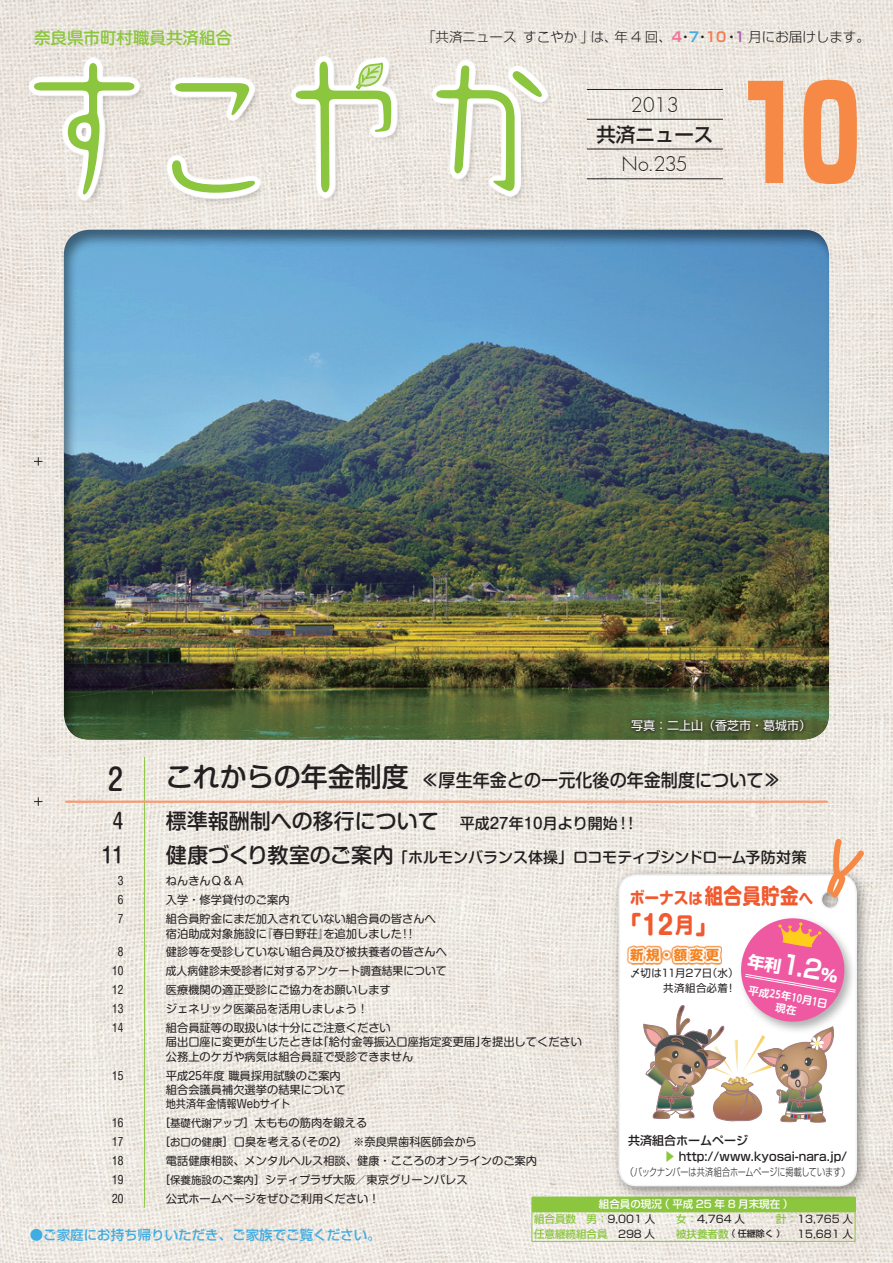
<style>
.page{position:relative;width:893px;height:1263px;background:#fff}
.page>*{position:absolute;margin:0;border:0;box-sizing:border-box;transform-origin:0 0}
.目次大_ページ番号{font:500 30px "Shin M Go Pr 6";color:#231f20}
.t1{font:700 25.65px "Shin Go Pr 6 De";color:#fff;scale:.94 1}
.t2{font:700 24.75px "Shin M Go Pr 6";color:#f1592f;scale:.91 1}
.t3{font:700 21.45px "Shin M Go Pr 6";letter-spacing:.015em;color:#f1592f;scale:.86 1}
.目次中{font:500 21px "Shin M Go Pr 6";color:#231f20}
.目次中_ページ番号{font:500 21px "Shin M Go Pr 6";color:#231f20}
.中ゴ8pt{font:300 19.5px "Futura";color:#231f20}
.中ゴ8pt-2{font:500 19.5px "Shin Go Pr 6";color:#231f20}
.目次大{font:500 18px "Shin M Go Pr 6";color:#231f20;scale:.95 1}
.t4{font:500 16.5px "Shin M Go Pro";color:#8bc63e}
.目次中-2{font:500 15px "Shin M Go Pr 6";color:#231f20}
.t5{font:300 13.5px "Shin Go Pro";color:#231f20}
.ご家庭に持ち帰り{font:500 13.5px "Shin Go Pr 6";color:#40ade2}
.t6{font:700 13.5px "Shin M Go Pr 6";color:#f58220}
.t7{font:500 12px "Shin Go Pr 6";color:#231f20}
.写真キャプション{font:12px "Shin Go Pr 6";color:#fff}
.目次小{font:11.25px "Shin M Go Pr 6";color:#231f20}
.目次小-2{font:11.25px "Shin M Go Pr 6";color:#231f20;scale:.96 1}
.目次小-3{font:11.25px "Shin M Go Pr 6";color:#231f20;scale:.9 1}
.中ゴ8pt-3{font:10.5px "Shin Go Pr 6";color:#231f20}
.t8{font:300 10.5px "Shin Go Pr 6";letter-spacing:-.005em;color:#231f20}
.中ゴ8pt-4{font:500 10.5px "Shin Go Pr 6";color:#8bc63e}
.t9{font:10.5px/15px "Shin Go Pr 5";letter-spacing:.01em;color:#231f20;text-align:right}
.中ゴ8pt-5{font:500 10.5px "Shin Go Pr 6";color:#fff}
.t10{font:700 10.5px "UD Shin M Go Pro De";color:#fff}
.s1{font-family:"Shin Go Pro De";font-weight:700;color:#f1709d}
.s2{font-family:"Shin Go Pro De";font-weight:700}
.s3{font-family:"Shin Go Pro De";font-weight:700;color:#40ade2}
.s4{font-family:"Shin Go Pro De";font-weight:700;color:#f47c51}
.s5{font-family:"Shin Go Pro De";font-weight:700;color:#a966aa}
.s6{font-size:27px}
.s7{font-size:15px}
.s8{font-size:21px}
.s9{font-size:10.5px}
.s10{font-size:16.5px}
.s11{font-size:26.4px}
.s12{font-size:21.45px}
.s13{font-family:"Shin Go Pr 6";font-size:16.35px}
.s14{font-family:"Shin Go Pr 6";font-weight:800;font-size:16.35px}
.s15{color:#8bc63e}
.s16{font-weight:500;color:#8bc63e}
.s17{font-weight:500}
.s18{font-weight:400;color:#231f20}
.s19{color:#231f20}
.s20{font-size:9px;color:#231f20}
</style>
<div class="page">
<img style="left:0;top:0;width:893px;height:1263px">
<div style="left:62px;top:229px;width:768px;height:511px;background:#231f20;opacity:.5"></div>
<hr style="left:587px;top:89px;width:136px;height:1px;background:#231f20">
<hr style="left:587px;top:119px;width:136px;height:1px;background:#231f20">
<hr style="left:587px;top:149px;width:136px;height:1px;background:#231f20">
<hr style="left:587px;top:179px;width:136px;height:1px;background:#231f20">
<div style="left:30px;top:58px;width:523px;height:148px;background:#231f20;opacity:.5"></div>
<svg style="left:29px;top:56px;width:519px;height:144px;background:#ece7e0"></svg>
<svg style="left:34px;top:63px;width:100px;height:131px"></svg>
<svg style="left:172px;top:83px;width:83px;height:110px"></svg>
<svg style="left:436px;top:65px;width:106px;height:126px"></svg>
<svg style="left:296px;top:61px;width:96px;height:131px"></svg>
<div style="left:532px;top:1197px;width:323px;height:15px;background:#8bc63e"></div>
<svg style="left:531px;top:1197px;width:1px;height:44px"></svg>
<svg style="left:855px;top:1200px;width:1px;height:41px"></svg>
<hr style="left:531px;top:1241px;width:324px;height:1px;background:#8bc63e">
<svg style="left:748px;top:80px;width:109px;height:104px;background:#f1b38b"></svg>
<hr style="left:144px;top:757px;width:1px;height:450px;background:#8bc63e">
<hr style="left:66px;top:800px;width:761px;height:3px;background:#f79a75">
<div style="left:627px;top:715px;width:179px;height:18px;background:#231f20;opacity:.75"></div>
<div style="left:610px;top:866px;width:261px;height:334px;background:#231f20;opacity:.5"></div>
<svg style="left:618px;top:873px;width:240px;height:314px"></svg>
<svg style="left:823px;top:834px;width:46px;height:69px"></svg>
<svg style="left:627px;top:945px;width:16px;height:19px"></svg>
<div style="left:628px;top:946px;width:92px;height:17px;background:#fff"></div>
<div style="left:737px;top:914px;width:120px;height:120px;background:#231f20;opacity:.35"></div>
<div style="left:23px;top:791px;width:28px;height:26px;background:#231f20;opacity:.5"></div>
<div style="left:27px;top:787px;width:26px;height:27px;background:#231f20;opacity:.5"></div>
<svg style="left:34px;top:797px;width:9px;height:9px"></svg>
<div style="left:23px;top:451px;width:28px;height:25px;background:#231f20;opacity:.5"></div>
<div style="left:27px;top:446px;width:26px;height:28px;background:#231f20;opacity:.5"></div>
<svg style="left:34px;top:457px;width:9px;height:9px"></svg>
<svg style="left:643px;top:914px;width:205px;height:209px"></svg>
<p class="t4" style="left:34px;top:25px;width:199px">奈良県市町村職員共済組合</p>
<p class="t5" style="left:422px;top:25px;width:449px">「共済ニュースすこやか」は、年 4 回、<span class="s1">4</span><span class="s2">・</span><span class="s3">7</span><span class="s2">・</span><span class="s4">10</span><span class="s2">・</span><span class="s5">1</span> 月にお届けします。</p>
<p class="中ゴ8pt" style="left:631px;top:91px;width:50px">2013</p>
<p class="中ゴ8pt-2" style="left:596px;top:118px;width:118px">共済ニュース</p>
<p class="中ゴ8pt" style="left:622px;top:151px;width:68px">No.235</p>
<p class="写真キャプション" style="left:631px;top:715px;width:181px">写真：二上山（香芝市・葛城市）</p>
<p class="目次大_ページ番号" style="left:108px;top:755px;width:16px">2</p>
<p class="目次大" style="left:166px;top:766px;width:649px"><span class="s6">これからの年金制度</span> ≪厚生年金との一元化後の年金制度について≫</p>
<p class="目次中_ページ番号" style="left:113px;top:804px;width:12px">4</p>
<p class="目次中" style="left:166px;top:804px;width:470px">標準報酬制への移行について　<span class="s7">平成27年10月より開始！！</span></p>
<p class="目次中_ページ番号" style="left:102px;top:838px;width:22px">11</p>
<p class="目次中-2" style="left:166px;top:845px;width:643px"><span class="s8">健康づくり教室のご案内</span> 「ホルモンバランス体操」ロコモティブシンドローム予防対策</p>
<p class="目次小" style="left:118px;top:872px;width:7px">3</p>
<p class="目次小" style="left:166px;top:872px;width:80px">ねんきんＱ＆Ａ</p>
<p class="目次小" style="left:118px;top:891px;width:7px">6</p>
<p class="目次小" style="left:166px;top:891px;width:125px">入学・修学貸付のご案内</p>
<p class="目次小" style="left:118px;top:910px;width:7px">7</p>
<p class="目次小" style="left:166px;top:910px;width:272px">組合員貯金にまだ加入されていない組合員の皆さんへ</p>
<p class="目次小" style="left:166px;top:924px;width:249px">宿泊助成対象施設に『春日野荘』を追加しました！！</p>
<p class="目次小" style="left:118px;top:943px;width:7px">8</p>
<p class="目次小" style="left:166px;top:943px;width:283px">健診等を受診していない組合員及び被扶養者の皆さんへ</p>
<p class="目次小" style="left:112px;top:962px;width:13px">10</p>
<p class="目次小-2" style="left:166px;top:962px;width:294px">成人病健診未受診者に対するアンケート調査結果について</p>
<p class="目次小" style="left:112px;top:981px;width:13px">12</p>
<p class="目次小" style="left:166px;top:981px;width:227px">医療機関の適正受診にご協力をお願いします</p>
<p class="目次小" style="left:112px;top:1000px;width:13px">13</p>
<p class="目次小" style="left:166px;top:1000px;width:204px">ジェネリック医薬品を活用しましょう！</p>
<p class="目次小" style="left:112px;top:1019px;width:13px">14</p>
<p class="目次小" style="left:166px;top:1019px;width:227px">組合員証等の取扱いは十分にご注意ください</p>
<p class="目次小" style="left:166px;top:1033px;width:418px">届出口座に変更が生じたときは「給付金等振込口座指定変更届」を提出してください</p>
<p class="目次小" style="left:166px;top:1047px;width:249px">公務上のケガや病気は組合員証で受診できません</p>
<p class="目次小" style="left:112px;top:1066px;width:13px">15</p>
<p class="目次小" style="left:166px;top:1066px;width:176px">平成25年度 職員採用試験のご案内</p>
<p class="目次小" style="left:166px;top:1080px;width:182px">組合会議員補欠選挙の結果について</p>
<p class="目次小-3" style="left:166px;top:1095px;width:140px">地共済年金情報Webサイト</p>
<p class="目次小" style="left:112px;top:1113px;width:13px">16</p>
<p class="目次小" style="left:159px;top:1113px;width:210px">［<span class="s9">基礎代謝アップ</span>］太ももの筋肉を鍛える</p>
<p class="目次小" style="left:112px;top:1132px;width:13px">17</p>
<p class="目次小" style="left:159px;top:1132px;width:319px">［<span class="s9">お口の健康</span>］口臭を考える（その2）　※奈良県歯科医師会から</p>
<p class="目次小" style="left:112px;top:1151px;width:13px">18</p>
<p class="目次小" style="left:166px;top:1151px;width:373px">電話健康相談、メンタルヘルス相談、健康・こころのオンラインのご案内</p>
<p class="目次小" style="left:112px;top:1170px;width:13px">19</p>
<p class="目次小" style="left:159px;top:1170px;width:310px">［<span class="s9">保養施設のご案内</span>］シティプラザ大阪／東京グリーンパレス</p>
<p class="目次小" style="left:112px;top:1189px;width:13px">20</p>
<p class="目次小" style="left:166px;top:1189px;width:215px">公式ホームページをぜひご利用ください！</p>
<p class="t3" style="left:630px;top:877px;width:214px"><span class="s10">ボーナス</span><span class="s7">は</span>組合員貯金<span class="s7">へ</span></p>
<p class="t2" style="left:630px;top:904px;width:86px">﹁<span class="s11">12</span><span class="s12">月</span>﹂</p>
<p class="t6" style="left:630px;top:943px;width:91px">新規・額変更</p>
<p class="t9" style="left:630px;top:964px;width:107px">〆切は11月27日(水)共済組合必着！</p>
<p class="t1" style="left:752px;top:937px;width:99px;rotate:10deg"><span class="s13">年利</span>1.2<span class="s14">％</span></p>
<p class="t10" style="left:750px;top:981px;width:82px;rotate:10deg">平成25年10月1日</p>
<p class="t7" style="left:628px;top:1130px;width:121px">共済組合ホームページ</p>
<p class="t7" style="left:664px;top:1147px;width:185px"><span class="s15">▶</span> http://www.kyosai-nara.jp/</p>
<p class="t8" style="left:624px;top:1163px;width:230px">（バックナンバーは共済組合ホームページに掲載しています）</p>
<p class="中ゴ8pt-5" style="left:599px;top:1196px;width:191px">組合員の現況（平成 25 年 8 月末現在）</p>
<p class="中ゴ8pt-3" style="left:534px;top:1210px;width:212px"><span class="s16">組合員数　男：</span>9,001 人<span class="s17">　　</span><span class="s16">女：</span>4,764 人</p>
<p class="中ゴ8pt-3" style="left:776px;top:1210px;width:78px"><span class="s16">計：</span>13,765 人</p>
<p class="中ゴ8pt-4" style="left:534px;top:1225px;width:248px">任意継続組合員 <span class="s18">298 人</span><span class="s19">　　</span>被扶養者数<span class="s20">（任継除く）</span></p>
<p class="中ゴ8pt-3" style="left:797px;top:1225px;width:57px">15,681 人</p>
<p class="ご家庭に持ち帰り" style="left:30px;top:1224px;width:352px">●ご家庭にお持ち帰りいただき、ご家族でご覧ください。</p>
</div>
